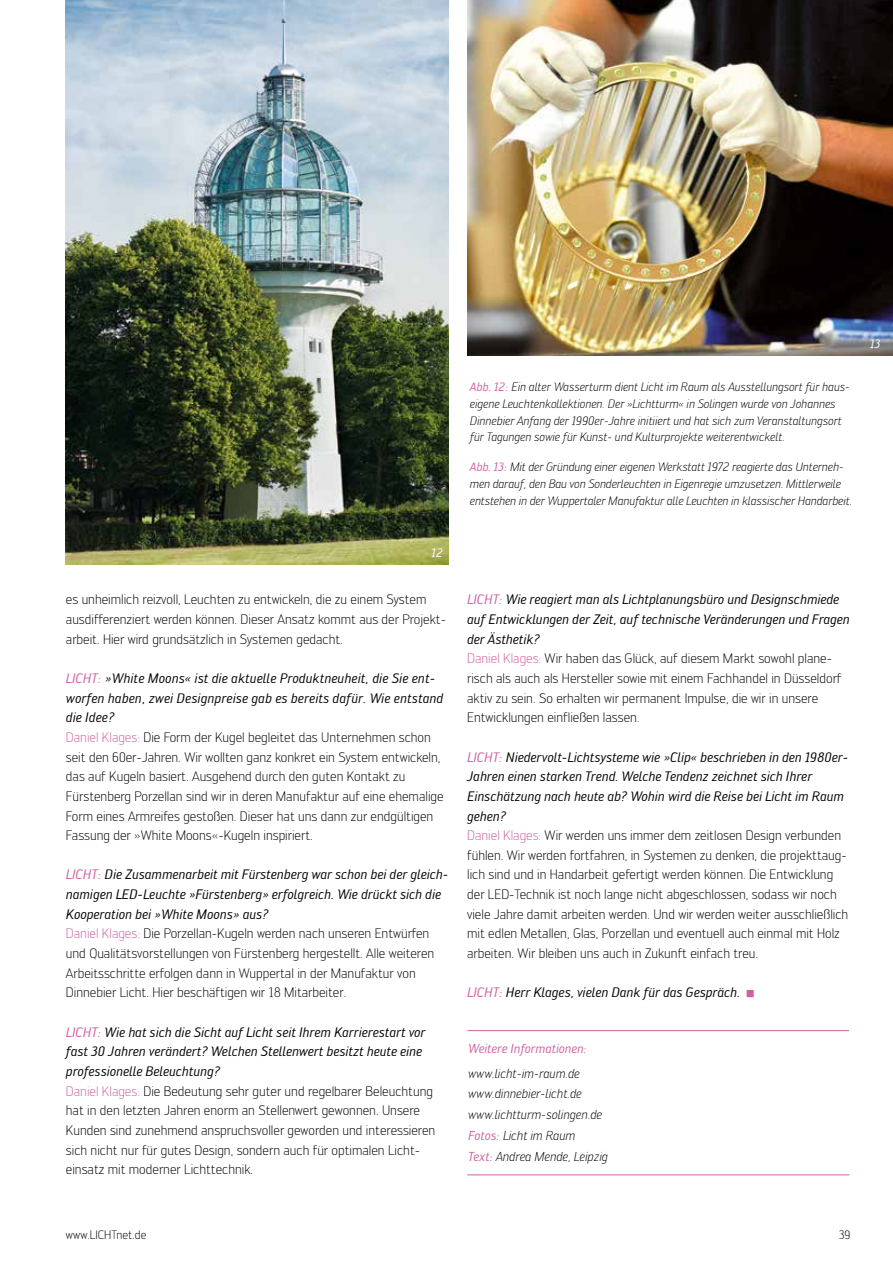
<style>
.page{position:relative;width:893px;height:1263px;background:#fff}
.page>*{position:absolute;margin:0;border:0;box-sizing:border-box;transform-origin:0 0}
.t1{font:300 13.5px/19.6px "Engel";color:#000}
.t2{font:italic 13.5px "Engel";color:#000}
.t3{font:italic 300 12.75px/20.7px "Engel";color:#000}
.t4{font:italic 12.75px "Engel";color:#cf61a1}
.t5{font:italic 300 12px/16.8px "Engel";color:#000}
.t6{font:300 12px "Engel";color:#000}
.t7{font:italic 12px "Engel";color:#fff}
.s1{font-weight:400;font-style:italic;color:#cf61a1}
.s2{font-weight:400;font-style:italic}
.s3{color:#cf61a1}
.s4{font-weight:400;color:#cf61a1}
</style>
<div class="page">
<img style="left:468px;top:0;width:425px;height:356px">
<img style="left:66px;top:0;width:383px;height:565px">
<hr style="left:467px;top:1030px;width:382px;height:1px;background:#cf61a1">
<hr style="left:467px;top:1174px;width:382px;height:1px;background:#cf61a1">
<p class="t7" style="left:432px;top:546px;width:13px">12</p>
<p class="t1" style="left:66px;top:590px;width:382px">es unheimlich reizvoll, Leuchten zu entwickeln, die zu einem System ausdifferenziert werden können. Dieser Ansatz kommt aus der Projekt&shy;arbeit. Hier wird grundsätzlich in Systemen gedacht.</p>
<p class="t1" style="left:66px;top:668px;width:379px"><span class="s1">LICHT:</span> <span class="s2">»White Moons« ist die aktuelle Produktneuheit, die Sie ent&shy;worfen haben, zwei Designpreise gab es bereits dafür. Wie entstand die Idee?<br></span><span class="s3">Daniel Klages:</span> Die Form der Kugel begleitet das Unternehmen schon seit den 60er-Jahren. Wir wollten ganz konkret ein System entwickeln, das auf Kugeln basiert. Ausgehend durch den guten Kontakt zu Fürstenberg Porzellan sind wir in deren Manufaktur auf eine ehemalige Form eines Armreifes gestoßen. Dieser hat uns dann zur endgültigen Fassung der »White Moons«-Kugeln inspiriert.</p>
<p class="t1" style="left:66px;top:865px;width:384px"><span class="s1">LICHT:</span> <span class="s2">Die Zusammenarbeit mit Fürstenberg war schon bei der gleich&shy;namigen LED-Leuchte »Fürstenberg» erfolgreich. Wie drückt sich die Kooperation bei »White Moons» aus?<br></span><span class="s3">Daniel Klages:</span> Die Porzellan-Kugeln werden nach unseren Entwürfen und Qualitätsvorstellungen von Fürstenberg hergestellt. Alle weiteren Arbeitsschritte erfolgen dann in Wuppertal in der Manufaktur von Dinnebier Licht. Hier beschäftigen wir 18 Mitarbeiter.</p>
<p class="t1" style="left:66px;top:1022px;width:371px"><span class="s1">LICHT:</span> <span class="s2">Wie hat sich die Sicht auf Licht seit Ihrem Karrierestart vor fast 30 Jahren verändert? Welchen Stellenwert besitzt heute eine professionelle Beleuchtung?<br></span><span class="s3">Daniel Klages:</span> Die Bedeutung sehr guter und regelbarer Beleuchtung hat in den letzten Jahren enorm an Stellenwert gewonnen. Unsere Kunden sind zunehmend anspruchsvoller geworden und interessieren sich nicht nur für gutes Design, sondern auch für optimalen Licht&shy;einsatz mit moderner Lichttechnik.</p>
<p class="t5" style="left:470px;top:378px;width:381px"><span class="s4">Abb. 12:</span> Ein alter Wasserturm dient Licht im Raum als Ausstellungsort für haus&shy;eigene Leuchtenkollektionen. Der »Lichtturm« in Solingen wurde von Johannes Dinnebier Anfang der 1990er-Jahre initiiert und hat sich zum Veranstaltungsort für Tagungen sowie für Kunst- und Kulturprojekte weiterentwickelt.</p>
<p class="t5" style="left:470px;top:459px;width:384px"><span class="s4">Abb. 13:</span> Mit der Gründung einer eigenen Werkstatt 1972 reagierte das Unterneh&shy;men darauf, den Bau von Sonderleuchten in Eigenregie umzusetzen. Mittlerweile entstehen in der Wuppertaler Manufaktur alle Leuchten in klassischer Handarbeit.</p>
<p class="t1" style="left:467px;top:590px;width:384px"><span class="s1">LICHT:</span> <span class="s2">Wie reagiert man als Lichtplanungsbüro und Designschmiede auf Entwicklungen der Zeit, auf technische Veränderungen und Fragen der Ästhetik?<br></span><span class="s3">Daniel Klages:</span> Wir haben das Glück, auf diesem Markt sowohl plane&shy;risch als auch als Hersteller sowie mit einem Fachhandel in Düsseldorf aktiv zu sein. So erhalten wir permanent Impulse, die wir in unsere Entwicklungen einfließen lassen.</p>
<p class="t1" style="left:467px;top:747px;width:383px"><span class="s1">LICHT:</span> <span class="s2">Niedervolt-Lichtsysteme wie »Clip« beschrieben in den 1980er-Jahren einen starken Trend. Welche Tendenz zeichnet sich Ihrer Einschätzung nach heute ab? Wohin wird die Reise bei Licht im Raum gehen?<br></span><span class="s3">Daniel Klages:</span> Wir werden uns immer dem zeitlosen Design verbunden fühlen. Wir werden fortfahren, in Systemen zu denken, die projekttaug&shy;lich sind und in Handarbeit gefertigt werden können. Die Entwicklung der LED-Technik ist noch lange nicht abgeschlossen, sodass wir noch viele Jahre damit arbeiten werden. Und wir werden weiter ausschließlich mit edlen Metallen, Glas, Porzellan und eventuell auch einmal mit Holz arbeiten. Wir bleiben uns auch in Zukunft einfach treu.</p>
<p class="t2" style="left:467px;top:985px;width:289px"><span class="s3">LICHT:</span> Herr Klages, vielen Dank für das Gespräch. <span class="s3">■</span></p>
<p class="t4" style="left:468px;top:1041px;width:121px">Weitere Informationen:</p>
<p class="t3" style="left:468px;top:1063px;width:141px">www.licht-im-raum.de www.dinnebier-licht.de www.lichtturm-solingen.de<br><span class="s4">Fotos:</span> Licht im Raum<br><span class="s4">Text:</span> Andrea Mende, Leipzig</p>
<p class="t7" style="left:870px;top:337px;width:12px">13</p>
<p class="t6" style="left:66px;top:1227px;width:31px">www.licht</p>
<p class="t6" style="left:117px;top:1227px;width:32px">net.de</p>
<p class="t6" style="left:839px;top:1227px;width:13px">39</p>
</div>
